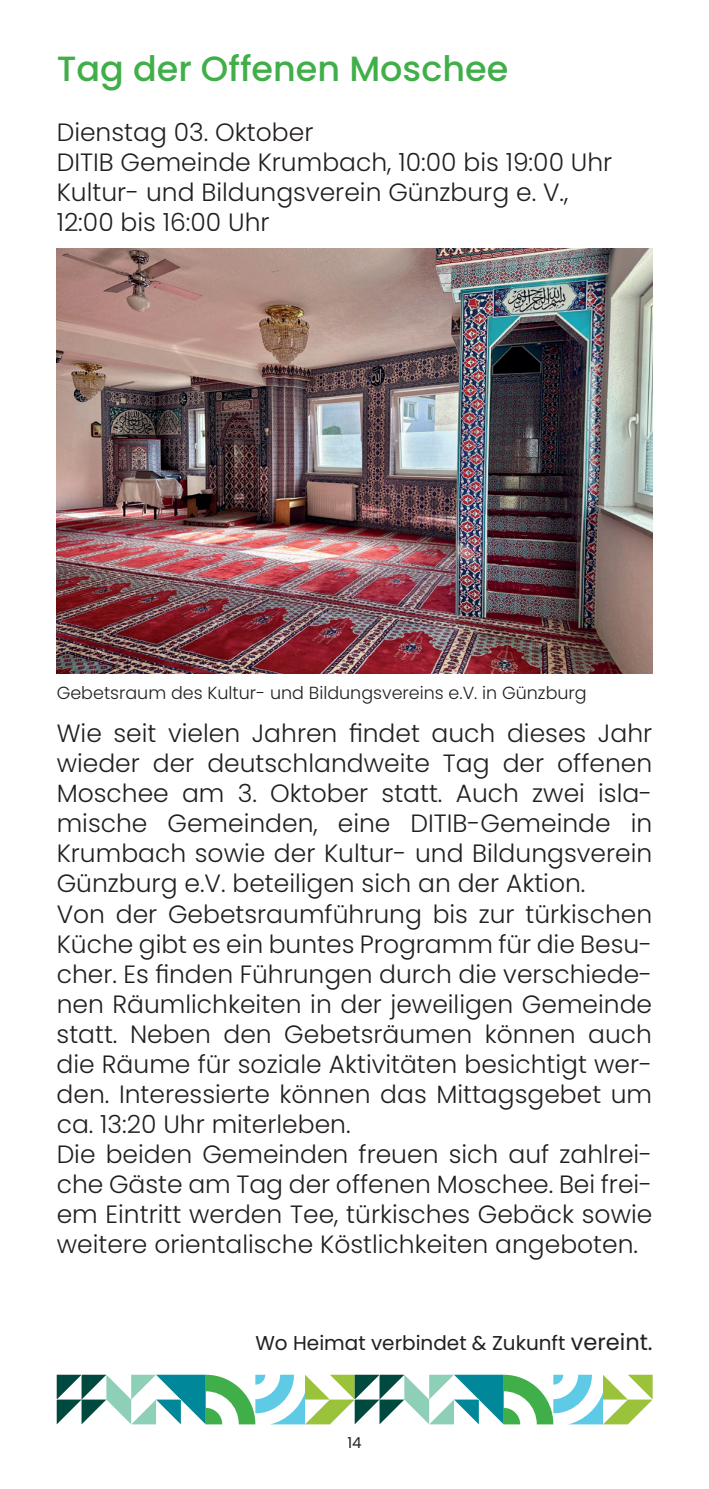
<style>
.page{position:relative;width:709px;height:1489px;background:#fff}
.page>*{position:absolute;margin:0;border:0;box-sizing:border-box;transform-origin:0 0}
.t1{font:500 35px "Poppins";color:#40ae49}
.t2{font:300 25px/30px "Poppins";color:#231f20}
.t3{font:20px "Poppins";color:#231f20}
.t4{font:300 17.5px "Poppins";color:#231f20}
.t5{font:15px "Poppins";color:#231f20}
.s1{font-size:22.5px}
</style>
<div class="page">
<svg style="left:57px;top:1374px;width:595px;height:50px"></svg>
<img style="left:57px;top:248px;width:595px;height:425px">
<h1 class="t1" style="left:57px;top:48px;width:453px">Tag der Offenen Moschee</h1>
<p class="t2" style="left:57px;top:117px;width:557px">Dienstag 03. Oktober<br>DITIB Gemeinde Krumbach, 10:00 bis 19:00 Uhr<br>Kultur- und Bildungsverein Günzburg e. V.,<br>12:00 bis 16:00 Uhr</p>
<p class="t4" style="left:57px;top:682px;width:531px">Gebetsraum des Kultur- und Bildungsvereins e.V. in Günzburg</p>
<p class="t2" style="left:57px;top:718px;width:597px">Wie seit vielen Jahren findet auch dieses Jahr wieder der deutschlandweite Tag der offenen Moschee am 3. Oktober statt. Auch zwei isla&shy;mische Gemeinden, eine DITIB-Gemeinde in Krumbach sowie der Kultur- und Bildungsverein Günzburg e.V. beteiligen sich an der Aktion.<br>Von der Gebetsraumführung bis zur türkischen Küche gibt es ein buntes Programm für die Besu&shy;cher. Es finden Führungen durch die verschiede&shy;nen Räumlichkeiten in der jeweiligen Gemeinde statt. Neben den Gebetsräumen können auch die Räume für soziale Aktivitäten besichtigt wer&shy;den. Interessierte können das Mittagsgebet um ca. 13:20 Uhr miterleben.<br>Die beiden Gemeinden freuen sich auf zahlrei&shy;che Gäste am Tag der offenen Moschee. Bei frei&shy;em Eintritt werden Tee, türkisches Gebäck sowie weitere orientalische Köstlichkeiten angeboten.</p>
<p class="t3" style="left:255px;top:1331px;width:399px">Wo Heimat verbindet &amp; Zukunft <span class="s1">vereint.</span></p>
<p class="t5" style="left:347px;top:1433px;width:16px">14</p>
</div>
